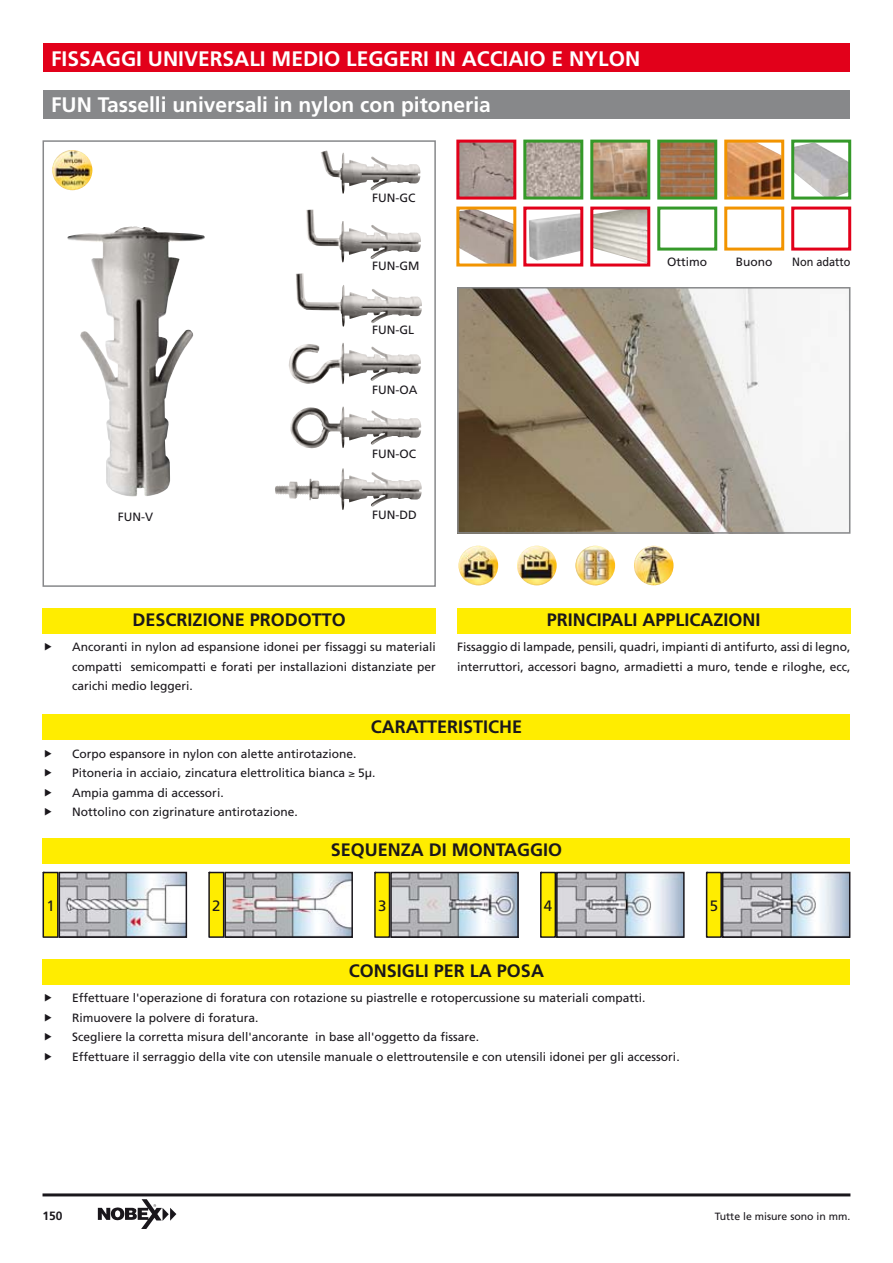
<style>
.page{position:relative;width:893px;height:1263px;background:#fff}
.page>*{position:absolute;margin:0;border:0;box-sizing:border-box;transform-origin:0 0}
.t1{font:700 21px "Frutiger";color:#fff}
.t2{font:700 18px "Frutiger";color:#1a171c}
.t3{font:15px "Frutiger";color:#1a171c}
.t4{font:12px/19.5px "Frutiger";color:#1a171c}
.t5{font:12px "Frutiger";color:#1a171c;scale:.91 1}
.t6{font:700 12px "Frutiger";color:#1a171c}
.t7{font:10.5px "Frutiger";color:#1a171c}
</style>
<div class="page">
<div style="left:43px;top:43px;width:807px;height:29px;background:#e2001a"></div>
<div style="left:43px;top:90px;width:807px;height:28px;background:#87888a"></div>
<hr style="left:43px;top:1193px;width:807px;height:3px;background:#1a171c">
<svg style="left:98px;top:1199px;width:78px;height:30px"></svg>
<div style="left:43px;top:608px;width:393px;height:26px;background:#ffed00"></div>
<div style="left:43px;top:714px;width:807px;height:26px;background:#ffed00"></div>
<div style="left:457px;top:608px;width:393px;height:26px;background:#ffed00"></div>
<div style="left:43px;top:959px;width:807px;height:25px;background:#ffed00"></div>
<div style="left:43px;top:140px;width:393px;height:447px;border:2px solid #87888a"></div>
<img style="left:321px;top:150px;width:100px;height:44px">
<img style="left:277px;top:468px;width:145px;height:42px">
<img style="left:306px;top:210px;width:115px;height:53px">
<img style="left:296px;top:273px;width:126px;height:54px">
<img style="left:289px;top:343px;width:132px;height:42px">
<img style="left:67px;top:226px;width:138px;height:271px">
<div style="left:43px;top:872px;width:15px;height:65px;background:#ffed00"></div>
<div style="left:43px;top:872px;width:16px;height:66px;border:2px solid #1a171c"></div>
<div style="left:209px;top:872px;width:15px;height:65px;background:#ffed00"></div>
<div style="left:208px;top:872px;width:16px;height:66px;border:2px solid #1a171c"></div>
<div style="left:375px;top:872px;width:14px;height:65px;background:#ffed00"></div>
<div style="left:374px;top:872px;width:16px;height:66px;border:2px solid #1a171c"></div>
<div style="left:541px;top:872px;width:14px;height:65px;background:#ffed00"></div>
<div style="left:540px;top:872px;width:16px;height:66px;border:2px solid #1a171c"></div>
<div style="left:707px;top:872px;width:14px;height:65px;background:#ffed00"></div>
<div style="left:706px;top:872px;width:16px;height:66px;border:2px solid #1a171c"></div>
<div style="left:43px;top:838px;width:807px;height:25px;background:#ffed00"></div>
<img style="left:290px;top:406px;width:131px;height:42px">
<img style="left:62px;top:875px;width:122px;height:60px">
<div style="left:59px;top:872px;width:128px;height:66px;border:2px solid #1a171c"></div>
<img style="left:227px;top:875px;width:123px;height:60px">
<div style="left:224px;top:872px;width:129px;height:66px;border:2px solid #1a171c"></div>
<img style="left:393px;top:875px;width:123px;height:60px">
<div style="left:390px;top:872px;width:129px;height:66px;border:2px solid #1a171c"></div>
<img style="left:559px;top:875px;width:123px;height:60px">
<div style="left:556px;top:872px;width:129px;height:66px;border:2px solid #1a171c"></div>
<img style="left:725px;top:875px;width:122px;height:60px">
<div style="left:722px;top:872px;width:128px;height:66px;border:2px solid #1a171c"></div>
<img style="left:460px;top:290px;width:360px;height:241px">
<div style="left:457px;top:287px;width:393px;height:247px;border:2px solid #87888a"></div>
<img style="left:460px;top:144px;width:52px;height:52px">
<div style="left:456px;top:140px;width:60px;height:60px;border:3px solid #e2001a"></div>
<img style="left:728px;top:144px;width:52px;height:52px">
<div style="left:724px;top:140px;width:60px;height:60px;border:3px solid #f29400"></div>
<img style="left:527px;top:144px;width:52px;height:52px">
<div style="left:523px;top:140px;width:60px;height:60px;border:3px solid #359929"></div>
<img style="left:594px;top:211px;width:52px;height:51px">
<div style="left:590px;top:207px;width:60px;height:59px;border:3px solid #e2001a"></div>
<img style="left:661px;top:144px;width:52px;height:52px">
<div style="left:657px;top:140px;width:60px;height:60px;border:3px solid #359929"></div>
<img style="left:529px;top:213px;width:50px;height:47px">
<div style="left:523px;top:207px;width:60px;height:59px;border:3px solid #e2001a"></div>
<img style="left:594px;top:144px;width:52px;height:52px">
<div style="left:590px;top:140px;width:60px;height:60px;border:3px solid #359929"></div>
<div style="left:657px;top:207px;width:60px;height:44px;border:3px solid #359929"></div>
<img style="left:795px;top:144px;width:52px;height:52px">
<div style="left:791px;top:140px;width:60px;height:60px;border:3px solid #359929"></div>
<div style="left:724px;top:207px;width:60px;height:44px;border:3px solid #f29400"></div>
<img style="left:460px;top:211px;width:52px;height:51px">
<div style="left:456px;top:207px;width:60px;height:59px;border:3px solid #f29400"></div>
<div style="left:791px;top:207px;width:60px;height:44px;border:3px solid #e2001a"></div>
<img style="left:517px;top:546px;width:40px;height:39px;border-radius:50%">
<img style="left:575px;top:546px;width:40px;height:39px;border-radius:50%">
<img style="left:634px;top:546px;width:39px;height:39px;border-radius:50%">
<img style="left:52px;top:150px;width:40px;height:40px;border-radius:50%">
<img style="left:458px;top:546px;width:40px;height:39px;border-radius:50%">
<h1 class="t1" style="left:51px;top:50px;width:591px">FISSAGGI UNIVERSALI MEDIO LEGGERI IN ACCIAIO E NYLON</h1>
<h1 class="t1" style="left:51px;top:97px;width:441px">FUN Tasselli universali in nylon con pitoneria</h1>
<p class="t4" style="left:118px;top:508px;width:37px">FUN-V</p>
<p class="t4" style="left:372px;top:189px;width:45px">FUN-GC</p>
<p class="t4" style="left:372px;top:257px;width:49px">FUN-GM</p>
<p class="t4" style="left:372px;top:321px;width:43px">FUN-GL</p>
<p class="t4" style="left:372px;top:381px;width:47px">FUN-OA</p>
<p class="t4" style="left:372px;top:445px;width:45px">FUN-OC</p>
<p class="t4" style="left:372px;top:506px;width:46px">FUN-DD</p>
<p class="t4" style="left:667px;top:253px;width:42px">Ottimo</p>
<p class="t4" style="left:736px;top:253px;width:38px">Buono</p>
<p class="t5" style="left:792px;top:257px;width:66px">Non adatto</p>
<h2 class="t2" style="left:133px;top:613px;width:215px">DESCRIZIONE PRODOTTO</h2>
<p class="t4" style="left:72px;top:638px;width:365px;text-align:justify">Ancoranti in nylon ad espansione idonei per fissaggi su materiali compatti semicompatti e forati per installazioni distanziate per carichi medio leggeri.</p>
<h2 class="t2" style="left:547px;top:613px;width:215px">PRINCIPALI APPLICAZIONI</h2>
<p class="t4" style="left:457px;top:638px;width:395px">Fissaggio di lampade, pensili, quadri, impianti di antifurto, assi di legno, interruttori, accessori bagno, armadietti a muro, tende e riloghe, ecc,</p>
<h2 class="t2" style="left:371px;top:719px;width:153px">CARATTERISTICHE</h2>
<p class="t4" style="left:72px;top:745px;width:305px">Corpo espansore in nylon con alette antirotazione.<br>Pitoneria in acciaio, zincatura elettrolitica bianca ≥ 5µ.<br>Ampia gamma di accessori.<br>Nottolino con zigrinature antirotazione.</p>
<h2 class="t2" style="left:331px;top:842px;width:233px">SEQUENZA DI MONTAGGIO</h2>
<p class="t3" style="left:46px;top:899px;width:10px">1</p>
<p class="t3" style="left:212px;top:899px;width:10px">2</p>
<p class="t3" style="left:378px;top:899px;width:10px">3</p>
<p class="t3" style="left:544px;top:899px;width:10px">4</p>
<p class="t3" style="left:710px;top:899px;width:10px">5</p>
<h2 class="t2" style="left:349px;top:964px;width:197px">CONSIGLI PER LA POSA</h2>
<p class="t4" style="left:72px;top:989px;width:609px">Effettuare l'operazione di foratura con rotazione su piastrelle e rotopercussione su materiali compatti.<br>Rimuovere la polvere di foratura.<br>Scegliere la corretta misura dell'ancorante in base all'oggetto da fissare.<br>Effettuare il serraggio della vite con utensile manuale o elettroutensile e con utensili idonei per gli accessori.</p>
<p class="t6" style="left:43px;top:1211px;width:22px">150</p>
<p class="t7" style="left:715px;top:1212px;width:137px">Tutte le misure sono in mm.</p>
</div>
